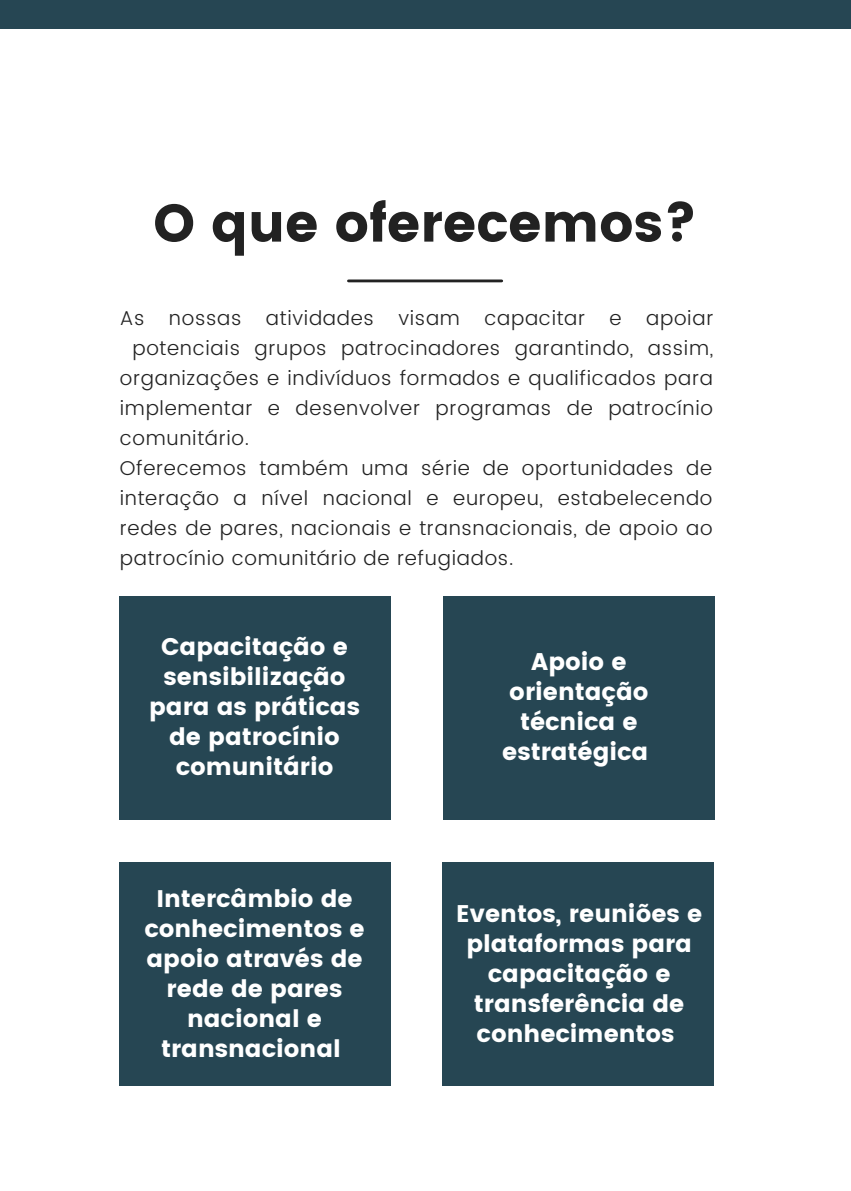
<style>
.page{position:relative;width:851px;height:1191px;background:#fff}
.page>*{position:absolute;margin:0;border:0;box-sizing:border-box;transform-origin:0 0}
.t1{font:53px "Poppins";color:#222}
.t2{font:24px/30px "Poppins";color:#fff;text-align:center}
.t3{font:300 20px/30px "Poppins";letter-spacing:.035em;color:#222;text-align:justify}
</style>
<div class="page">
<div style="left:0;top:0;width:850px;height:29px;background:#264653"></div>
<hr style="left:348px;top:279px;width:153px;height:3px;background:#222">
<div style="left:119px;top:596px;width:271px;height:223px;background:#264653"></div>
<div style="left:119px;top:862px;width:271px;height:224px;background:#264653"></div>
<div style="left:443px;top:596px;width:271px;height:223px;background:#264653"></div>
<div style="left:442px;top:862px;width:272px;height:224px;background:#264653"></div>
<p class="t1" style="left:153px;top:192px;width:545px">O que oferecemos?</p>
<p class="t3" style="left:120px;top:303px;width:595px">As nossas atividades visam capacitar e apoiar</p>
<p class="t3" style="left:132px;top:333px;width:582px">potenciais grupos patrocinadores garantindo, assim,</p>
<p class="t3" style="left:120px;top:363px;width:594px">organizações e indivíduos formados e qualificados para</p>
<p class="t3" style="left:120px;top:393px;width:594px">implementar e desenvolver programas de patrocínio</p>
<p class="t3" style="left:120px;top:423px;width:131px">comunitário.</p>
<p class="t3" style="left:120px;top:453px;width:594px">Oferecemos também uma série de oportunidades de interação a nível nacional e europeu, estabelecendo redes de pares, nacionais e transnacionais, de apoio ao patrocínio comunitário de refugiados.</p>
<p class="t2" style="left:149px;top:632px;width:212px">Capacitação e sensibilização para as práticas de patrocínio comunitário</p>
<p class="t2" style="left:144px;top:884px;width:222px">Intercâmbio de conhecimentos e apoio através de rede de pares nacional e transnacional</p>
<p class="t2" style="left:502px;top:647px;width:148px">Apoio e orientação técnica e estratégica</p>
<p class="t2" style="left:456px;top:899px;width:247px">Eventos, reuniões e plataformas para capacitação e transferência de conhecimentos</p>
</div>
